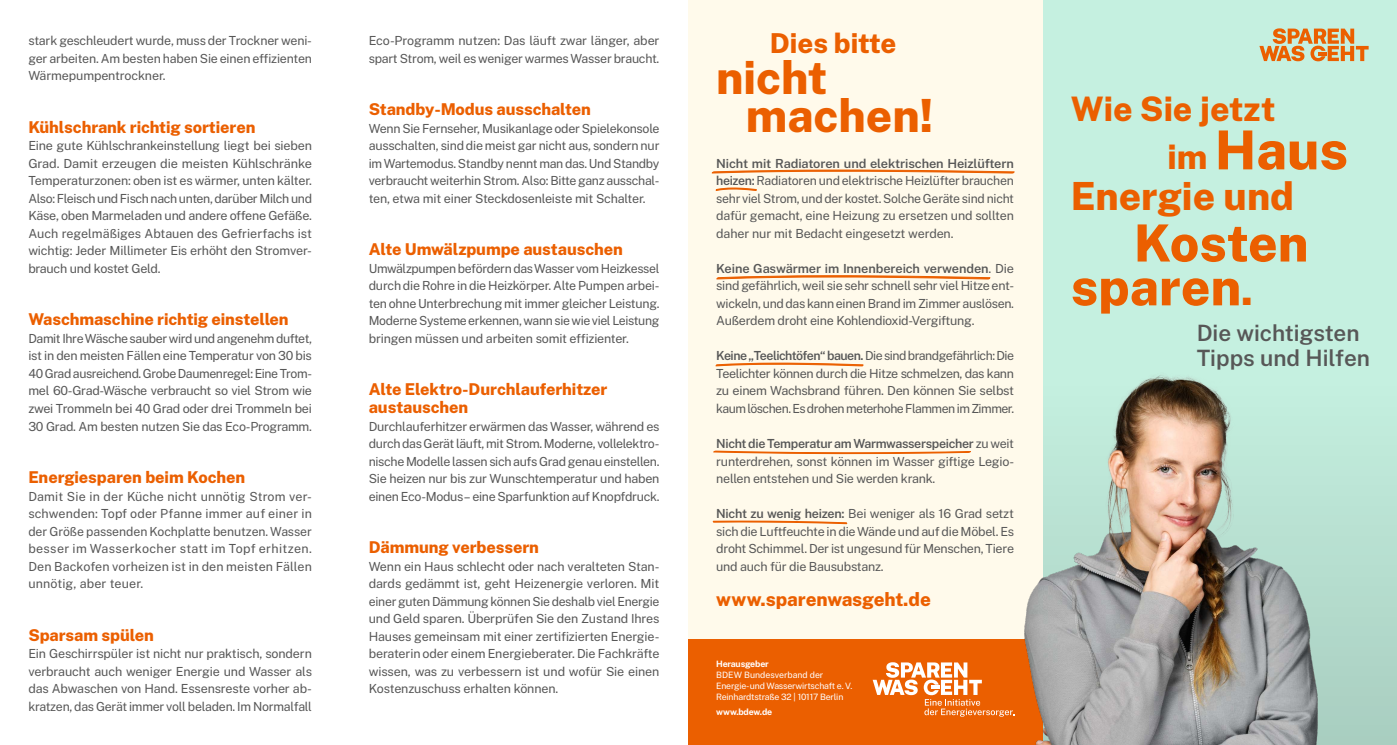
<style>
.page{position:relative;width:1397px;height:745px;background:#fff}
.page>*{position:absolute;margin:0;border:0;box-sizing:border-box;transform-origin:0 0}
.t1{font:800 53.75px "Public Sans";color:#eb5f00}
.t2{font:800 51.25px/43.8px "Public Sans";color:#eb5f00}
.t3{font:800 45.75px/38.5px "Public Sans";color:#eb5f00}
.t4{font:800 38.75px "Public Sans";color:#eb5f00}
.t5{font:800 33.75px "Public Sans";color:#eb5f00}
.t6{font:800 27.38px "Public Sans";color:#eb5f00}
.t7{font:600 22.5px/25px "Public Sans";color:#575757}
.t8{font:800 18.75px "Public Sans";letter-spacing:-.005em;color:#eb5f00}
.t9{font:800 16.25px/17.5px "Public Sans";letter-spacing:-.005em;color:#eb5f00}
.t10{font:12.5px/17.5px "Public Sans";letter-spacing:-.02em;color:#575757;text-align:justify}
.t11{font:8.75px/11.2px "Public Sans";letter-spacing:-.02em;color:#fff}
.t12{font:700 8.75px "Public Sans";letter-spacing:-.02em;color:#fff}
.s1{font-weight:600}
.s2{font-size:33.75px}
.s3{font-size:41.25px}
</style>
<div class="page">
<div style="left:1042px;top:0;width:354px;height:744px;background:#c5f0e0"></div>
<div style="left:1042px;top:378px;width:354px;height:366px;background:linear-gradient(to bottom,#c5f0e0,#a9cdc0)"></div>
<div style="left:687px;top:0;width:355px;height:744px;background:#fffaeb"></div>
<div style="left:687px;top:639px;width:355px;height:105px;background:#eb5f00"></div>
<svg style="left:1259px;top:28px;width:109px;height:33px"></svg>
<svg style="left:872px;top:662px;width:123px;height:54px"></svg>
<img style="left:996px;top:365px;width:355px;height:379px">
<svg style="left:715px;top:187px;width:41px;height:4px"></svg>
<svg style="left:711px;top:170px;width:303px;height:3px"></svg>
<svg style="left:713px;top:450px;width:257px;height:4px"></svg>
<svg style="left:712px;top:520px;width:135px;height:4px"></svg>
<svg style="left:716px;top:275px;width:274px;height:4px"></svg>
<svg style="left:715px;top:362px;width:148px;height:4px"></svg>
<p class="t10" style="left:28px;top:31px;width:285px">stark geschleudert wurde, muss der Trockner weni&shy;ger arbeiten. Am besten haben Sie einen effizienten Wärmepumpentrockner.</p>
<h3 class="t9" style="left:28px;top:117px;width:228px">Kühlschrank richtig sortieren</h3>
<p class="t10" style="left:28px;top:136px;width:285px">Eine gute Kühlschrankeinstellung liegt bei sieben Grad. Damit erzeugen die meisten Kühlschränke Temperaturzonen: oben ist es wärmer, unten kälter.<br>Also: Fleisch und Fisch nach unten, darüber Milch und Käse, oben Marmeladen und andere offene Gefäße.<br>Auch regelmäßiges Abtauen des Gefrierfachs ist wichtig: Jeder Millimeter Eis erhöht den Stromver&shy;brauch und kostet Geld.</p>
<h3 class="t9" style="left:28px;top:310px;width:262px">Waschmaschine richtig einstellen</h3>
<p class="t10" style="left:28px;top:329px;width:285px">Damit Ihre Wäsche sauber wird und angenehm duftet, ist in den meisten Fällen eine Temperatur von 30 bis 40 Grad ausreichend. Grobe Daumenregel: Eine Trom&shy;mel 60-Grad-Wäsche verbraucht so viel Strom wie zwei Trommeln bei 40 Grad oder drei Trommeln bei 30 Grad. Am besten nutzen Sie das Eco-Programm.</p>
<h3 class="t9" style="left:28px;top:467px;width:218px">Energiesparen beim Kochen</h3>
<p class="t10" style="left:28px;top:486px;width:285px">Damit Sie in der Küche nicht unnötig Strom ver&shy;schwenden: Topf oder Pfanne immer auf einer in der Größe passenden Kochplatte benutzen. Wasser besser im Wasserkocher statt im Topf erhitzen.<br>Den Backofen vorheizen ist in den meisten Fällen unnötig, aber teuer.</p>
<h3 class="t9" style="left:28px;top:625px;width:127px">Sparsam spülen</h3>
<p class="t10" style="left:28px;top:644px;width:285px">Ein Geschirrspüler ist nicht nur praktisch, sondern verbraucht auch weniger Energie und Wasser als das Abwaschen von Hand. Essensreste vorher ab&shy;kratzen, das Gerät immer voll beladen. Im Normalfall</p>
<p class="t10" style="left:369px;top:31px;width:292px">Eco-Programm nutzen: Das läuft zwar länger, aber spart Strom, weil es weniger warmes Wasser braucht.</p>
<h3 class="t9" style="left:369px;top:100px;width:223px">Standby-Modus ausschalten</h3>
<p class="t10" style="left:369px;top:119px;width:292px">Wenn Sie Fernseher, Musikanlage oder Spielekonsole ausschalten, sind die meist gar nicht aus, sondern nur im Wartemodus. Standby nennt man das. Und Standby verbraucht weiterhin Strom. Also: Bitte ganz ausschal&shy;ten, etwa mit einer Steckdosenleiste mit Schalter.</p>
<h3 class="t9" style="left:369px;top:240px;width:256px">Alte Umwälzpumpe austauschen</h3>
<p class="t10" style="left:369px;top:259px;width:292px">Umwälzpumpen befördern das Wasser vom Heizkessel durch die Rohre in die Heizkörper. Alte Pumpen arbei&shy;ten ohne Unterbrechung mit immer gleicher Leistung.<br>Moderne Systeme erkennen, wann sie wie viel Leistung bringen müssen und arbeiten somit effizienter.</p>
<h3 class="t9" style="left:369px;top:380px;width:240px">Alte Elektro-Durchlauferhitzer austauschen</h3>
<p class="t10" style="left:369px;top:416px;width:292px">Durchlauferhitzer erwärmen das Wasser, während es durch das Gerät läuft, mit Strom. Moderne, vollelektro&shy;nische Modelle lassen sich aufs Grad genau einstellen.<br>Sie heizen nur bis zur Wunschtemperatur und haben einen Eco-Modus – eine Sparfunktion auf Knopfdruck.</p>
<h3 class="t9" style="left:369px;top:537px;width:172px">Dämmung verbessern</h3>
<p class="t10" style="left:369px;top:556px;width:292px">Wenn ein Haus schlecht oder nach veralteten Stan&shy;dards gedämmt ist, geht Heizenergie verloren. Mit einer guten Dämmung können Sie deshalb viel Energie und Geld sparen. Überprüfen Sie den Zustand Ihres Hauses gemeinsam mit einer zertifizierten Energie&shy;beraterin oder einem Energieberater. Die Fachkräfte wissen, was zu verbessern ist und wofür Sie einen Kostenzuschuss erhalten können.</p>
<h3 class="t6" style="left:769px;top:25px;width:128px">Dies bitte</h3>
<h3 class="t3" style="left:745px;top:57px;width:189px;text-indent:-30px">nicht machen!</h3>
<p class="t10" style="left:716px;top:154px;width:299px"><span class="s1">Nicht mit Radiatoren und elektrischen Heizlüftern heizen:</span> Radiatoren und elektrische Heizlüfter brauchen sehr viel Strom, und der kostet. Solche Geräte sind nicht dafür gemacht, eine Heizung zu ersetzen und sollten daher nur mit Bedacht eingesetzt werden.</p>
<p class="t10" style="left:716px;top:259px;width:299px"><span class="s1">Keine Gaswärmer im Innenbereich verwenden</span>. Die sind gefährlich, weil sie sehr schnell sehr viel Hitze ent&shy;wickeln, und das kann einen Brand im Zimmer auslösen.<br>Außerdem droht eine Kohlendioxid-Vergiftung.</p>
<p class="t10" style="left:716px;top:346px;width:299px"><span class="s1">Keine „Teelichtöfen“ bauen.</span> Die sind brandgefährlich: Die Teelichter können durch die Hitze schmelzen, das kann zu einem Wachsbrand führen. Den können Sie selbst kaum löschen. Es drohen meterhohe Flammen im Zimmer.</p>
<p class="t10" style="left:716px;top:434px;width:299px;text-align:left"><span class="s1">Nicht die Temperatur am Warmwasserspeicher</span> zu weit runterdrehen, sonst können im Wasser giftige Legio&shy;nellen entstehen und Sie werden krank.</p>
<p class="t10" style="left:716px;top:504px;width:299px"><span class="s1">Nicht zu wenig heizen:</span> Bei weniger als 16 Grad setzt sich die Luftfeuchte in die Wände und auf die Möbel. Es droht Schimmel. Der ist ungesund für Menschen, Tiere und auch für die Bausubstanz.</p>
<h3 class="t8" style="left:716px;top:586px;width:216px">www.sparenwasgeht.de</h3>
<p class="t12" style="left:716px;top:657px;width:54px">Herausgeber</p>
<p class="t11" style="left:716px;top:668px;width:138px">BDEW Bundesverband der<br>Energie-und Wasserwirtschaft e. V.<br>Reinhardtstraße 32 | 10117 Berlin</p>
<p class="t12" style="left:716px;top:705px;width:57px">www.bdew.de</p>
<h3 class="t5" style="left:1070px;top:86px;width:206px">Wie Sie jetzt</h3>
<h1 class="t1" style="left:1167px;top:114px;width:182px"><span class="s2">im</span> Haus</h1>
<h3 class="t4" style="left:1070px;top:170px;width:225px">Energie und</h3>
<h2 class="t2" style="left:1070px;top:219px;width:239px;text-indent:63px">Kosten sparen<span class="s3">.</span></h2>
<h3 class="t7" style="left:1196px;top:319px;width:175px">Die wichtigsten<br>Tipps und Hilfen</h3>
</div>
